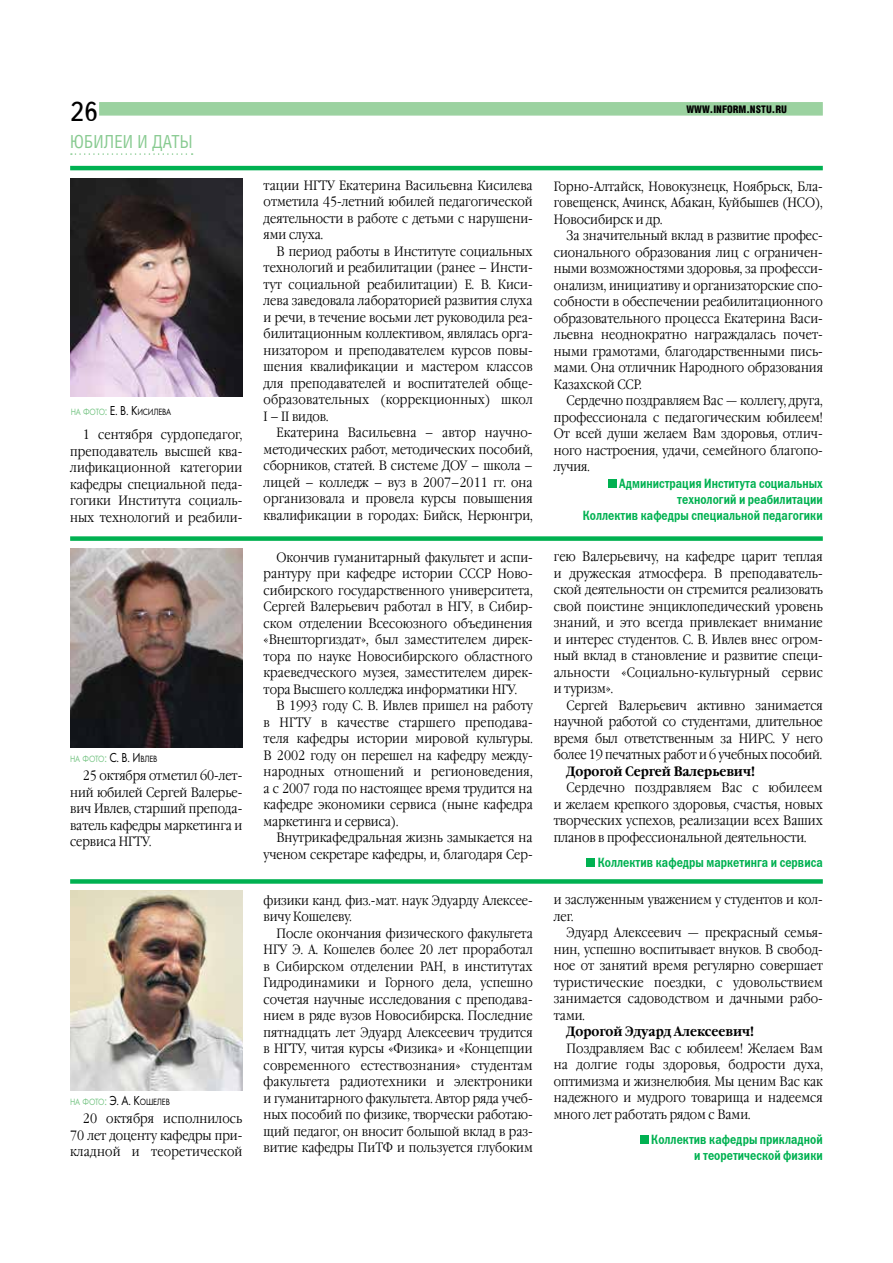
<style>
.page{position:relative;width:893px;height:1263px;background:#fff}
.page>*{position:absolute;margin:0;border:0;box-sizing:border-box;transform-origin:0 0}
.t1{font:27px "Text";color:#000}
.t2{font:18px "Helios Cond";letter-spacing:.01em;color:#87ca90;scale:.95 1}
.t3{font:300 13.5px/16.5px "Garamond C";color:#000;text-align:justify;scale:.86 1}
.t4{font:13.5px "Franklin Gothic Demi C";color:#00b151;scale:.8 1}
.t5{font:700 13.5px "Garamond C";letter-spacing:-.005em;color:#000;scale:.86 1}
.t6{font:900 condensed 10.5px "Helios";color:#000}
.t7{font:9.45px "Futura Book C";letter-spacing:-.02em;color:#73c381;scale:.85 1}
.t8{font:9.45px "Futura Book C";letter-spacing:-.02em;color:#000;scale:.85 1}
.s1{color:#73c381}
.s2{font-size:13.5px;color:#73c381}
.s3{font-size:13.5px}
.s4{font-size:13.5px;color:#000}
.s5{color:#000}
</style>
<div class="page">
<div style="left:99px;top:102px;width:724px;height:14px;background:#9bd2a0;border:2px solid #9bd2a0"></div>
<svg style="left:71px;top:153px;width:122px;height:2px"></svg>
<hr style="left:70px;top:166px;width:753px;height:4px;background:#00b151">
<div style="left:608px;top:479px;width:8px;height:9px;background:#00b151"></div>
<img style="left:71px;top:179px;width:171px;height:217px">
<div style="left:70px;top:536px;width:753px;height:5px;background:#00b151"></div>
<div style="left:587px;top:858px;width:8px;height:9px;background:#00b151"></div>
<img style="left:71px;top:548px;width:171px;height:200px">
<div style="left:70px;top:879px;width:753px;height:5px;background:#00b151"></div>
<div style="left:640px;top:1135px;width:9px;height:8px;background:#00b151"></div>
<img style="left:71px;top:891px;width:171px;height:200px">
<h1 class="t1" style="left:70px;top:98px;width:30px">26</h1>
<h2 class="t2" style="left:70px;top:131px;width:130px">ЮБИЛЕИ И ДАТЫ</h2>
<p class="t8" style="left:71px;top:407px;width:120px"><span class="s1">на фото</span><span class="s2">:</span> <span class="s3">Е. В. К</span>исилева</p>
<p class="t3" style="left:70px;top:427px;width:202px;text-indent:13px">1 сентября сурдопедагог, преподаватель высшей ква&shy;лификационной категории кафедры специальной педа&shy;гогики Института социаль&shy;ных технологий и реабили-</p>
<p class="t7" style="left:70px;top:753px;width:103px">на фото<span class="s3">:</span> <span class="s4">С. В. И</span> <span class="s5">влев</span></p>
<p class="t3" style="left:70px;top:768px;width:202px;text-indent:13px">25 октября отметил 60-лет&shy;ний юбилей Сергей Валерье&shy;вич Ивлев, старший препода&shy;ватель кафедры маркетинга и сервиса НГТУ.</p>
<p class="t7" style="left:70px;top:1096px;width:118px">на фото<span class="s3">:</span> <span class="s4">Э. А. К</span><span class="s5">ошелев</span></p>
<p class="t3" style="left:70px;top:1111px;width:202px;text-indent:13px">20 октября исполнилось 70 лет доценту кафедры при&shy;кладной и теоретической</p>
<p class="t6" style="left:686px;top:103px;width:102px">WWW.INFORM.NSTU.RU</p>
<p class="t3" style="left:264px;top:177px;width:314px">тации НГТУ Екатерина Васильевна Кисилева отметила 45-летний юбилей педагогической деятельности в работе с детьми с нарушени&shy;ями слуха.</p>
<p class="t3" style="left:264px;top:243px;width:314px;text-indent:13px">В период работы в Институте социальных технологий и реабилитации (ранее – Инсти&shy;тут социальной реабилитации) Е. В. Киси&shy;лева заведовала лабораторией развития слуха и речи, в течение восьми лет руководила реа&shy;билитационным коллективом, являлась орга&shy;низатором и преподавателем курсов повы&shy;шения квалификации и мастером классов для преподавателей и воспитателей обще&shy;образовательных (коррекционных) школ I – II видов.</p>
<p class="t3" style="left:264px;top:425px;width:314px;text-indent:13px">Екатерина Васильевна – автор научно&shy;методических работ, методических пособий, сборников, статей. В системе ДОУ – школа – лицей – колледж – вуз в 2007–2011 гг. она организовала и провела курсы повышения квалификации в городах: Бийск, Нерюнгри,</p>
<p class="t3" style="left:264px;top:549px;width:314px;text-indent:13px">Окончив гуманитарный факультет и аспи&shy;рантуру при кафедре истории СССР Ново&shy;сибирского государственного университета, Сергей Валерьевич работал в НГУ, в Сибир&shy;ском отделении Всесоюзного объединения «Внешторгиздат», был заместителем дирек&shy;тора по науке Новосибирского областного краеведческого музея, заместителем дирек&shy;тора Высшего колледжа информатики НГУ.</p>
<p class="t3" style="left:264px;top:698px;width:314px;text-indent:13px">В 1993 году С. В. Ивлев пришел на работу в НГТУ в качестве старшего преподава&shy;теля кафедры истории мировой культуры.<br>В 2002 году он перешел на кафедру между&shy;народных отношений и регионоведения, а с 2007 года по настоящее время трудится на кафедре экономики сервиса (ныне кафедра маркетинга и сервиса).</p>
<p class="t3" style="left:264px;top:830px;width:314px;text-align:right">Внутрикафедральная жизнь замыкается на ученом секретаре кафедры, и, благодаря Сер-</p>
<p class="t3" style="left:264px;top:892px;width:314px">физики канд. физ.-мат. наук Эдуарду Алексее&shy;вичу Кошелеву.</p>
<p class="t3" style="left:264px;top:925px;width:314px;text-indent:13px">После окончания физического факультета НГУ Э. А. Кошелев более 20 лет проработал в Сибирском отделении РАН, в институтах Гидродинамики и Горного дела, успешно сочетая научные исследования с преподава&shy;нием в ряде вузов Новосибирска. Последние пятнадцать лет Эдуард Алексеевич трудится в НГТУ, читая курсы «Физика» и «Концепции современного естествознания» студентам факультета радиотехники и электроники и гуманитарного факультета. Автор ряда учеб&shy;ных пособий по физике, творчески работаю&shy;щий педагог, он вносит большой вклад в раз&shy;витие кафедры ПиТФ и пользуется глубоким</p>
<p class="t3" style="left:554px;top:178px;width:314px">Горно-Алтайск, Новокузнецк, Ноябрьск, Бла&shy;говещенск, Ачинск, Абакан, Куйбышев (НСО), Новосибирск и др.</p>
<p class="t3" style="left:554px;top:228px;width:314px;text-indent:13px">За значительный вклад в развитие профес&shy;сионального образования лиц с ограничен&shy;ными возможностями здоровья, за професси&shy;онализм, инициативу и организаторские спо&shy;собности в обеспечении реабилитационного образовательного процесса Екатерина Васи&shy;льевна неоднократно награждалась почет&shy;ными грамотами, благодарственными пись&shy;мами. Она отличник Народного образования Казахской ССР.</p>
<p class="t3" style="left:554px;top:393px;width:314px;text-indent:13px">Сердечно поздравляем Вас — коллегу, друга, профессионала с педагогическим юбилеем!<br>От всей души желаем Вам здоровья, отлич&shy;ного настроения, удачи, семейного благопо&shy;лучия.</p>
<p class="t4" style="left:619px;top:475px;width:18px">Администра</p>
<p class="t4" style="left:682px;top:475px;width:45px">ция Инстит</p>
<p class="t4" style="left:740px;top:475px;width:105px">ута социал ьных</p>
<p class="t4" style="left:677px;top:492px;width:30px">техноло</p>
<p class="t4" style="left:719px;top:492px;width:77px">гий и реабилита</p>
<p class="t4" style="left:803px;top:492px;width:17px">ции</p>
<p class="t4" style="left:583px;top:508px;width:18px">Колле</p>
<p class="t4" style="left:614px;top:508px;width:69px">ктив кафедры</p>
<p class="t4" style="left:691px;top:508px;width:98px">специальной педа</p>
<p class="t4" style="left:788px;top:508px;width:43px">гогики</p>
<p class="t3" style="left:554px;top:549px;width:314px">гею Валерьевичу, на кафедре царит теплая и дружеская атмосфера. В преподаватель&shy;ской деятельности он стремится реализовать свой поистине энциклопедический уровень знаний, и это всегда привлекает внимание и интерес студентов. С. В. Ивлев внес огром&shy;ный вклад в становление и развитие специ&shy;альности «Социально-культурный сервис и туризм».</p>
<p class="t3" style="left:554px;top:697px;width:314px;text-indent:13px">Сергей Валерьевич активно занимается научной работой со студентами, длительное время был ответственным за НИРС. У него более 19 печатных работ и 6 учебных пособий.</p>
<p class="t5" style="left:567px;top:763px;width:221px">Дорогой Сергей Валерьевич!</p>
<p class="t3" style="left:554px;top:780px;width:314px;text-indent:13px">Сердечно поздравляем Вас с юбилеем и желаем крепкого здоровья, счастья, новых творческих успехов, реализации всех Ваших планов в профессиональной деятельности.</p>
<p class="t4" style="left:598px;top:854px;width:18px">Колле</p>
<p class="t4" style="left:629px;top:854px;width:69px">ктив кафедры</p>
<p class="t4" style="left:706px;top:854px;width:42px">маркетин</p>
<p class="t4" style="left:757px;top:854px;width:37px">гаисервиса</p>
<p class="t3" style="left:554px;top:892px;width:314px">и заслуженным уважением у студентов и кол&shy;лег.</p>
<p class="t3" style="left:554px;top:925px;width:314px;text-indent:13px">Эдуард Алексеевич — прекрасный семья&shy;нин, успешно воспитывает внуков. В свобод&shy;ное от занятий время регулярно совершает туристические поездки, с удовольствием занимается садоводством и дачными рабо&shy;тами.</p>
<p class="t5" style="left:567px;top:1024px;width:219px">Дорогой Эдуард Алексеевич!</p>
<p class="t3" style="left:554px;top:1040px;width:314px;text-indent:13px">Поздравляем Вас с юбилеем! Желаем Вам на долгие годы здоровья, бодрости духа, оптимизма и жизнелюбия. Мы ценим Вас как надежного и мудрого товарища и надеемся много лет работать рядом с Вами.</p>
<p class="t4" style="left:651px;top:1131px;width:18px">Колле</p>
<p class="t4" style="left:683px;top:1131px;width:69px">ктив кафедры</p>
<p class="t4" style="left:760px;top:1131px;width:41px">при кладно</p>
<p class="t4" style="left:816px;top:1131px;width:9px">й</p>
<p class="t4" style="left:694px;top:1147px;width:20px">и теоретичес</p>
<p class="t4" style="left:762px;top:1147px;width:76px">кой физики</p>
</div>
